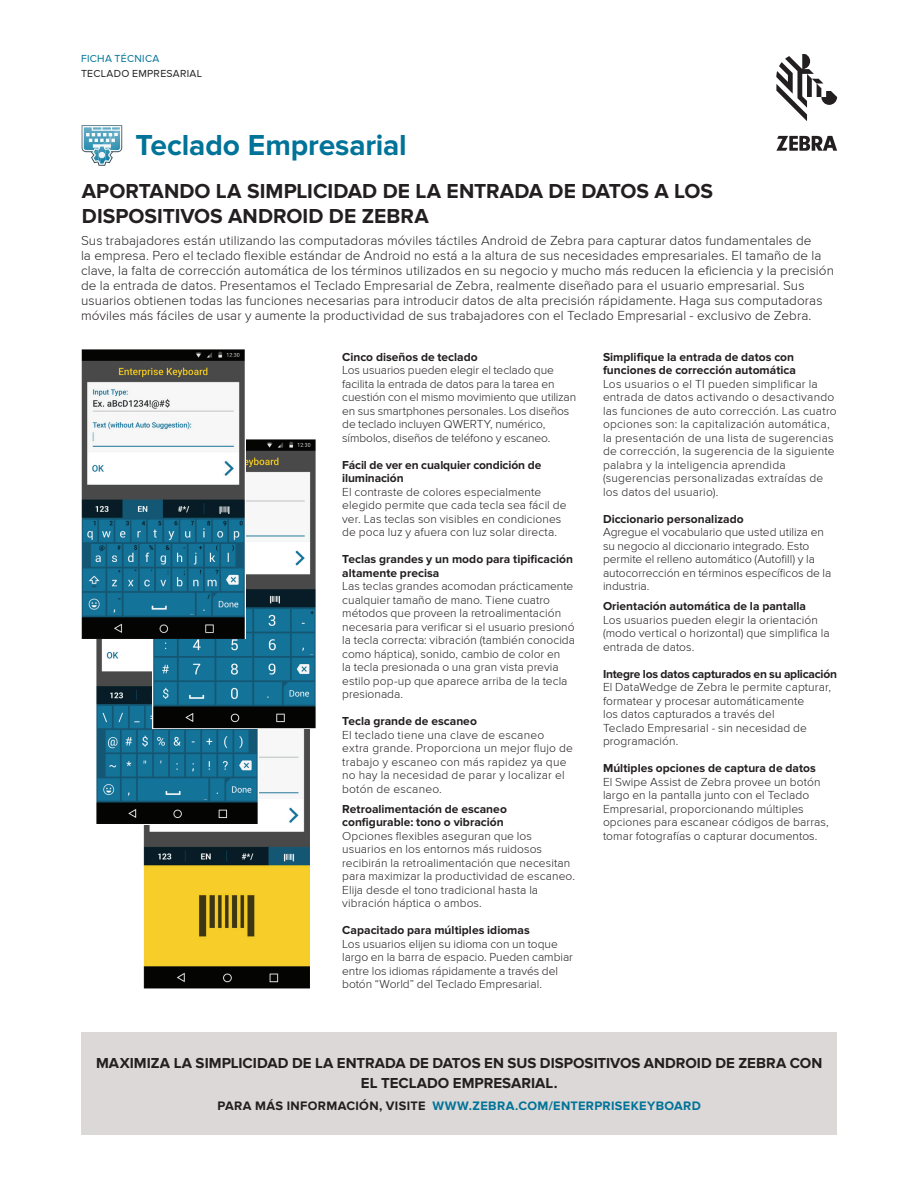
<style>
.page{position:relative;width:918px;height:1188px;background:#fff}
.page>*{position:absolute;margin:0;border:0;box-sizing:border-box;transform-origin:0 0}
.Title_Headline{font:700 30px "Proxima Nova";letter-spacing:-.005em;color:#007398}
.Title_Subhead{font:700 21px/25.2px "Proxima Nova";color:#231f20}
.Callout_1{font:700 15px/19.5px "Proxima Nova";color:#231f20;text-align:center}
.Intro_Body_Copy{font:300 13.5px/15px "Proxima Nova";letter-spacing:.005em;color:#231f20}
.Call_to_Action{font:700 12.75px "Proxima Nova";letter-spacing:.025em;color:#007398}
.Body_copy{font:300 12px/13.5px "Proxima Nova";letter-spacing:.005em;color:#231f20}
.Heading_2{font:700 12px/13.5px "Proxima Nova";color:#231f20}
.Heading_2-2{font:300 12px/13.5px "Proxima Nova";letter-spacing:-.005em;color:#231f20}
.Heading_2-3{font:700 12px "Proxima Nova";letter-spacing:-.02em;color:#231f20}
.Zebra_Product_Descri{font:10.5px "Proxima Nova";letter-spacing:.03em;color:#231f20}
.Zebra_Product_Descri-2{font:10.5px "Proxima Nova";letter-spacing:.03em;color:#007398}
.s1{font-weight:700}
.s2{color:#231f20}
</style>
<div class="page">
<img style="left:143px;top:729px;width:166px;height:259px">
<svg style="left:776px;top:54px;width:61px;height:67px"></svg>
<svg style="left:776px;top:136px;width:61px;height:15px"></svg>
<div style="left:81px;top:1032px;width:756px;height:103px;background:#dcd8d7"></div>
<img style="left:96px;top:639px;width:163px;height:186px">
<img style="left:152px;top:439px;width:164px;height:290px">
<img style="left:81px;top:349px;width:165px;height:290px">
<svg style="left:82px;top:125px;width:40px;height:41px"></svg>
<p class="Zebra_Product_Descri-2" style="left:81px;top:53px;width:80px">FICHA TÉCNICA</p>
<p class="Zebra_Product_Descri" style="left:81px;top:67px;width:123px">TECLADO EMPRESARIAL</p>
<p class="Title_Headline" style="left:136px;top:128px;width:273px">Teclado Empresarial</p>
<p class="Title_Subhead" style="left:82px;top:179px;width:633px">APORTANDO LA SIMPLICIDAD DE LA ENTRADA DE DATOS A LOS<br>DISPOSITIVOS ANDROID DE ZEBRA</p>
<p class="Intro_Body_Copy" style="left:81px;top:234px;width:755px">Sus trabajadores están utilizando las computadoras móviles táctiles Android de Zebra para capturar datos fundamentales de<br>la empresa. Pero el teclado flexible estándar de Android no está a la altura de sus necesidades empresariales. El tamaño de la clave, la falta de corrección automática de los términos utilizados en su negocio y mucho más reducen la eficiencia y la precisión de la entrada de datos. Presentamos el Teclado Empresarial de Zebra, realmente diseñado para el usuario empresarial. Sus usuarios obtienen todas las funciones necesarias para introducir datos de alta precisión rápidamente. Haga sus computadoras móviles más fáciles de usar y aumente la productividad de sus trabajadores con el Teclado Empresarial - exclusivo de Zebra.</p>
<p class="Heading_2" style="left:342px;top:350px;width:137px">Cinco diseños de teclado</p>
<p class="Body_copy" style="left:342px;top:364px;width:236px">Los usuarios pueden elegir el teclado que facilita la entrada de datos para la tarea en cuestión con el mismo movimiento que utilizan en sus smartphones personales. Los diseños de teclado incluyen QWERTY, numérico, símbolos, diseños de teléfono y escaneo.</p>
<p class="Heading_2" style="left:342px;top:458px;width:201px">Fácil de ver en cualquier condición de iluminación</p>
<p class="Body_copy" style="left:342px;top:485px;width:226px">El contraste de colores especialmente elegido permite que cada tecla sea fácil de ver. Las teclas son visibles en condiciones de poca luz y afuera con luz solar directa.</p>
<p class="Heading_2" style="left:342px;top:553px;width:232px">Teclas grandes y un modo para tipificación altamente precisa</p>
<p class="Body_copy" style="left:342px;top:580px;width:234px">Las teclas grandes acomodan prácticamente cualquier tamaño de mano. Tiene cuatro métodos que proveen la retroalimentación necesaria para verificar si el usuario presionó la tecla correcta: vibración (también conocida como háptica), sonido, cambio de color en<br>la tecla presionada o una gran vista previa estilo pop-up que aparece arriba de la tecla presionada.</p>
<p class="Heading_2" style="left:342px;top:715px;width:136px">Tecla grande de escaneo</p>
<p class="Body_copy" style="left:342px;top:728px;width:232px">El teclado tiene una clave de escaneo extra grande. Proporciona un mejor flujo de trabajo y escaneo con más rapidez ya que no hay la necesidad de parar y localizar el botón de escaneo.</p>
<p class="Body_copy" style="left:342px;top:802px;width:234px"><span class="s1">Retroalimentación de escaneo configurable: tono o vibración<br></span>Opciones flexibles aseguran que los usuarios en los entornos más ruidosos recibirán la retroalimentación que necesitan para maximizar la productividad de escaneo.<br>Elija desde el tono tradicional hasta la vibración háptica o ambos.</p>
<p class="Heading_2" style="left:342px;top:924px;width:189px">Capacitado para múltiples idiomas</p>
<p class="Body_copy" style="left:342px;top:937px;width:232px">Los usuarios elijen su idioma con un toque largo en la barra de espacio. Pueden cambiar entre los idiomas rápidamente a través del botón “World” del Teclado Empresarial.</p>
<p class="Heading_2" style="left:603px;top:350px;width:195px">Simplifique la entrada de datos con funciones de corrección automática</p>
<p class="Body_copy" style="left:603px;top:377px;width:235px">Los usuarios o el TI pueden simplificar la entrada de datos activando o desactivando las funciones de auto corrección. Las cuatro opciones son: la capitalización automática, la presentación de una lista de sugerencias de corrección, la sugerencia de la siguiente palabra y la inteligencia aprendida (sugerencias personalizadas extraídas de los datos del usuario).</p>
<p class="Heading_2-2" style="left:603px;top:512px;width:230px"><span class="s1">Diccionario personalizado<br></span>Agregue el vocabulario que usted utiliza en su negocio al diccionario integrado. Esto permite el relleno automático (Autofill) y la autocorrección en términos específicos de la industria.</p>
<p class="Heading_2" style="left:603px;top:600px;width:205px">Orientación automática de la pantalla</p>
<p class="Body_copy" style="left:603px;top:613px;width:228px">Los usuarios pueden elegir la orientación (modo vertical o horizontal) que simplifica la entrada de datos.</p>
<p class="Heading_2-3" style="left:603px;top:667px;width:235px">Integre los datos capturados en su aplicación</p>
<p class="Body_copy" style="left:603px;top:681px;width:230px">El DataWedge de Zebra le permite capturar, formatear y procesar automáticamente<br>los datos capturados a través del<br>Teclado Empresarial - sin necesidad de programación.</p>
<p class="Heading_2" style="left:603px;top:762px;width:214px">Múltiples opciones de captura de datos</p>
<p class="Body_copy" style="left:603px;top:775px;width:227px">El Swipe Assist de Zebra provee un botón largo en la pantalla junto con el Teclado Empresarial, proporcionando múltiples opciones para escanear códigos de barras, tomar fotografías o capturar documentos.</p>
<p class="Callout_1" style="left:96px;top:1054px;width:728px">MAXIMIZA LA SIMPLICIDAD DE LA ENTRADA DE DATOS EN SUS DISPOSITIVOS ANDROID DE ZEBRA CON<br>EL TECLADO EMPRESARIAL.</p>
<p class="Call_to_Action" style="left:217px;top:1099px;width:485px"><span class="s2">PARA MÁS INFORMACIÓN, VISITE</span> WWW.ZEBRA.COM/ENTERPRISEKEYBOARD</p>
</div>
